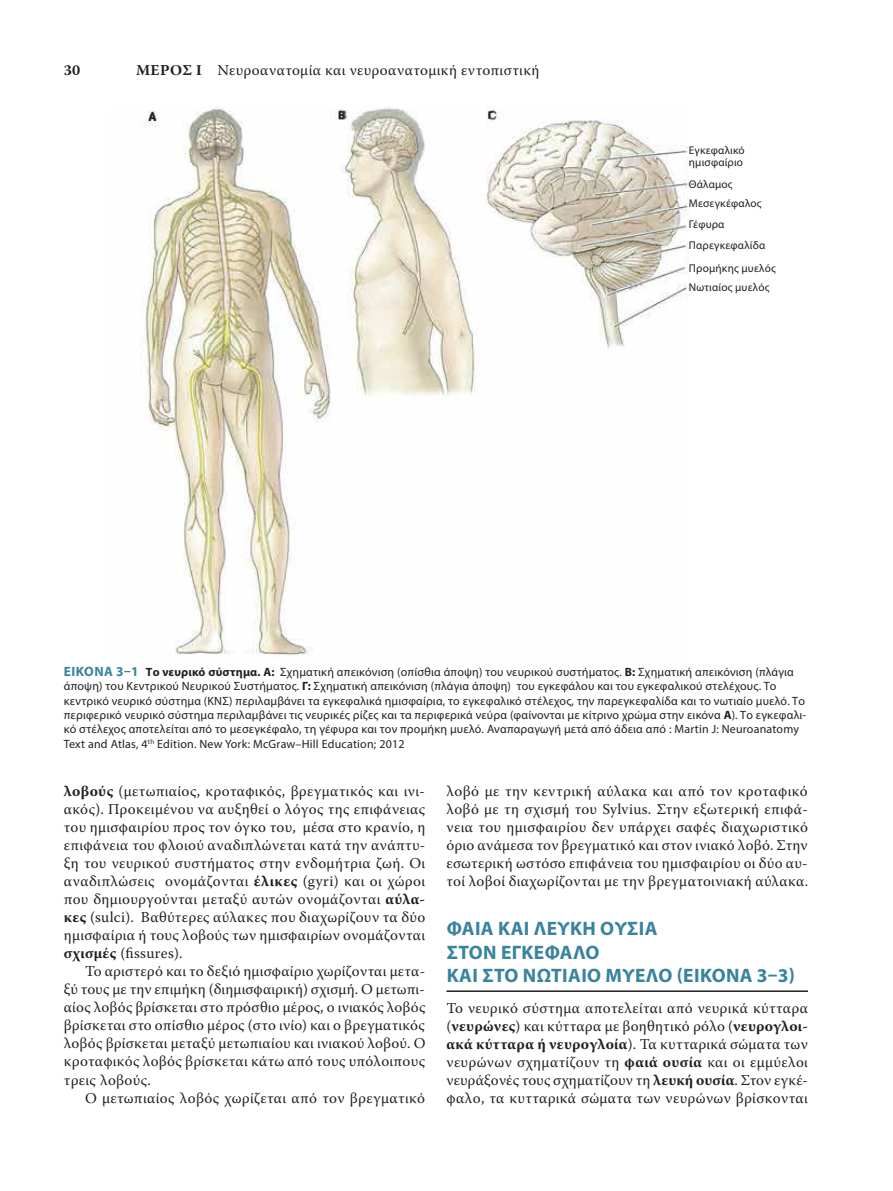
<style>
.page{position:relative;width:893px;height:1191px;background:#fff}
.page>*{position:absolute;margin:0;border:0;box-sizing:border-box;transform-origin:0 0}
.t1{font:700 19.5px/23.4px "Myriad Pro";letter-spacing:.02em;color:#38839e}
.t2{font:15px/18px "Warnock Pro";letter-spacing:.02em;color:#231f20;text-align:justify}
.t3{font:700 15px "Warnock Pro";color:#231f20}
.t4{font:12px/14.4px "Myriad Pro";letter-spacing:.015em;color:#231f20}
.t5{font:11.25px/12.8px "Myriad Pro";letter-spacing:.015em;color:#231f20}
.t6{font:700 11.25px "Myriad Pro";color:#231f20}
.s1{font-weight:700}
.s2{font-weight:700;font-size:13.5px;color:#38839e}
</style>
<div class="page">
<img style="left:141px;top:108px;width:548px;height:548px">
<hr style="left:446px;top:990px;width:362px;height:2px;background:#231f20">
<p class="t3" style="left:64px;top:61px;width:18px">30</p>
<p class="t2" style="left:136px;top:61px;width:405px"><span class="s1">ΜΕΡΟΣ Ι</span> Νευροανατομία και νευροανατομική εντοπιστική</p>
<p class="t6" style="left:149px;top:110px;width:9px">Α</p>
<p class="t6" style="left:338px;top:108px;width:8px">Β</p>
<p class="t6" style="left:488px;top:108px;width:7px">Γ</p>
<p class="t5" style="left:689px;top:143px;width:57px">Εγκεφαλικό ημισφαίριο</p>
<p class="t5" style="left:689px;top:175px;width:74px;line-height:19.2px">Θάλαμος<br>Μεσεγκέφαλος</p>
<p class="t5" style="left:689px;top:238px;width:78px">Παρεγκεφαλίδα</p>
<p class="t5" style="left:689px;top:217px;width:37px">Γέφυρα</p>
<p class="t5" style="left:689px;top:258px;width:88px;line-height:19.6px">Προμήκης μυελός<br>Νωτιαίος μυελός</p>
<p class="t4" style="left:64px;top:664px;width:744px"><span class="s2">ΕΙΚΌΝΑ 3–1</span> <span class="s1">Το νευρικό σύστημα. Α:</span> Σχηματική απεικόνιση (οπίσθια άποψη) του νευρικού συστήματος. <span class="s1">Β:</span> Σχηματική απεικόνιση (πλάγια άποψη) του Κεντρικού Νευρικού Συστήματος. <span class="s1">Γ:</span> Σχηματική απεικόνιση (πλάγια άποψη) του εγκεφάλου και του εγκεφαλικού στελέχους. Το κεντρικό νευρικό σύστημα (ΚΝΣ) περιλαμβάνει τα εγκεφαλικά ημισφαίρια, το εγκεφαλικό στέλεχος, την παρεγκεφαλίδα και το νωτιαίο μυελό. Το περιφερικό νευρικό σύστημα περιλαμβάνει τις νευρικές ρίζες και τα περιφερικά νεύρα (φαίνονται με κίτρινο χρώμα στην εικόνα <span class="s1">Α</span>). Το εγκεφαλι&shy;κό στέλεχος αποτελείται από το μεσεγκέφαλο, τη γέφυρα και τον προμήκη μυελό. Αναπαραγωγή μετά από άδεια από : Martin J: Neuroanatomy Text and Atlas, 4<sup>th</sup> Edition. New York: McGraw–Hill Education; 2012</p>
<p class="t2" style="left:64px;top:782px;width:363px"><span class="s1">λοβούς</span> (μετωπιαίος, κροταφικός, βρεγματικός και ινι-</p>
<p class="t2" style="left:64px;top:800px;width:363px">ακός). Προκειμένου να αυξηθεί ο λόγος της επιφάνειας</p>
<p class="t2" style="left:64px;top:818px;width:363px">του ημισφαιρίου προς τον όγκο του, μέσα στο κρανίο, η</p>
<p class="t2" style="left:64px;top:836px;width:363px">επιφάνεια του φλοιού αναδιπλώνεται κατά την ανάπτυ-</p>
<p class="t2" style="left:64px;top:854px;width:363px">ξη του νευρικού συστήματος στην ενδομήτρια ζωή. Οι</p>
<p class="t2" style="left:64px;top:872px;width:363px">αναδιπλώσεις ονομάζονται <span class="s1">έλικες</span> (gyri) και οι χώροι</p>
<p class="t2" style="left:64px;top:890px;width:363px">που δημιουργούνται μεταξύ αυτών ονομάζονται <span class="s1">αύλα-</span></p>
<p class="t2" style="left:64px;top:908px;width:363px"><span class="s1">κες</span> (sulci). Βαθύτερες αύλακες που διαχωρίζουν τα δύο</p>
<p class="t2" style="left:64px;top:926px;width:363px">ημισφαίρια ή τους λοβούς των ημισφαιρίων ονομάζονται</p>
<p class="t2" style="left:64px;top:944px;width:120px"><span class="s1">σχισμές</span> (fissures).</p>
<p class="t2" style="left:85px;top:962px;width:342px">Το αριστερό και το δεξιό ημισφαίριο χωρίζονται μετα-</p>
<p class="t2" style="left:64px;top:980px;width:363px">ξύ τους με την επιμήκη (διημισφαιρική) σχισμή. Ο μετωπι-</p>
<p class="t2" style="left:64px;top:998px;width:363px">αίος λοβός βρίσκεται στο πρόσθιο μέρος, ο ινιακός λοβός</p>
<p class="t2" style="left:64px;top:1016px;width:363px">βρίσκεται στο οπίσθιο μέρος (στο ινίο) και ο βρεγματικός</p>
<p class="t2" style="left:64px;top:1034px;width:363px">λοβός βρίσκεται μεταξύ μετωπιαίου και ινιακού λοβού. Ο</p>
<p class="t2" style="left:64px;top:1052px;width:363px">κροταφικός λοβός βρίσκεται κάτω από τους υπόλοιπους</p>
<p class="t2" style="left:64px;top:1070px;width:89px">τρεις λοβούς.</p>
<p class="t2" style="left:85px;top:1088px;width:341px">Ο μετωπιαίος λοβός χωρίζεται από τον βρεγματικό</p>
<p class="t2" style="left:446px;top:782px;width:363px">λοβό με την κεντρική αύλακα και από τον κροταφικό λοβό με τη σχισμή του Sylvius. Στην εξωτερική επιφά&shy;νεια του ημισφαιρίου δεν υπάρχει σαφές διαχωριστικό όριο ανάμεσα τον βρεγματικό και στον ινιακό λοβό. Στην εσωτερική ωστόσο επιφάνεια του ημισφαιρίου οι δύο αυ&shy;τοί λοβοί διαχωρίζονται με την βρεγματοινιακή αύλακα.</p>
<p class="t1" style="left:447px;top:916px;width:350px">ΦΑΙΆ ΚΑΙ ΛΕΥΚΉ ΟΥΣΊΑ<br>ΣΤΟΝ ΕΓΚΈΦΑΛΟ<br>ΚΑΙ ΣΤΟ ΝΩΤΙΑΊΟ ΜΥΕΛΌ (ΕΙΚΌΝΑ 3–3)</p>
<p class="t2" style="left:446px;top:998px;width:363px">Το νευρικό σύστημα αποτελείται από νευρικά κύτταρα (<span class="s1">νευρώνες</span>) και κύτταρα με βοηθητικό ρόλο (<span class="s1">νευρογλοι&shy;ακά κύτταρα ή νευρογλοία</span>). Τα κυτταρικά σώματα των νευρώνων σχηματίζουν τη <span class="s1">φαιά ουσία</span> και οι εμμύελοι νευράξονές τους σχηματίζουν τη <span class="s1">λευκή ουσία</span>. Στον εγκέ&shy;φαλο, τα κυτταρικά σώματα των νευρώνων βρίσκονται</p>
</div>
